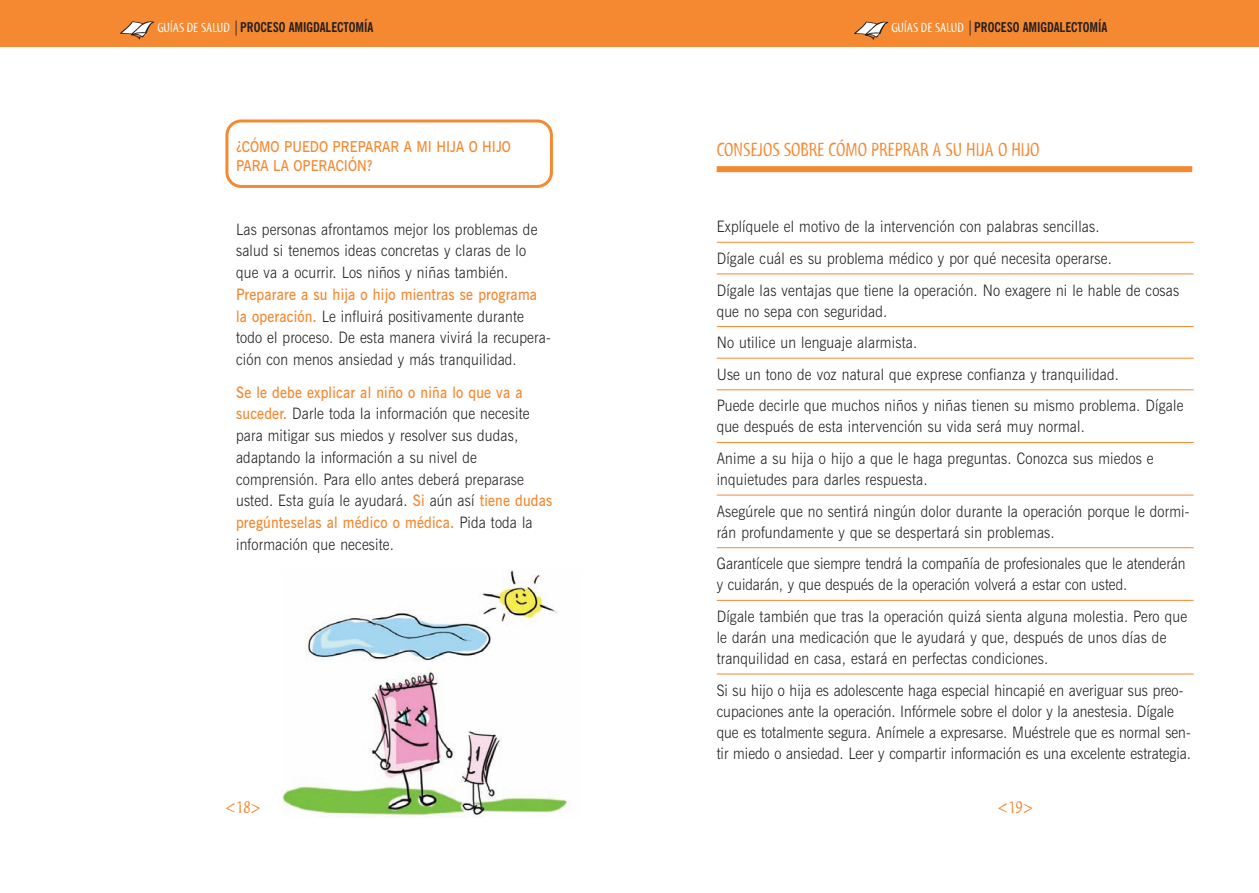
<style>
.page{position:relative;width:1259px;height:893px;background:#fff}
.page>*{position:absolute;margin:0;border:0;box-sizing:border-box;transform-origin:0 0}
.t1{font:19.5px "Myriad Tilt";color:#f58932}
.t2{font:18px "Myriad Tilt";color:#f58932}
.t3{font:300 15.75px/21.8px "News Gothic BT";letter-spacing:.015em;color:#231f20;scale:.9 1}
.t4{font:600 15px/19.5px "News Gothic BT";color:#f58932;scale:.9 1}
.t5{font:700 condensed 13.5px "News Gothic BT";color:#231f20}
.s1{font-family:"Myriad Tilt";font-weight:400;font-stretch:normal;color:#fff}
.s2{font-weight:400;font-size:15px}
.s3{font-weight:600;color:#f58932}
</style>
<div class="page">
<img style="left:283px;top:569px;width:286px;height:248px">
<div style="left:628px;top:0;width:631px;height:46px;background:#f58932"></div>
<svg style="left:854px;top:21px;width:34px;height:19px"></svg>
<div style="left:0;top:0;width:629px;height:46px;background:#f58932"></div>
<svg style="left:120px;top:21px;width:34px;height:18px"></svg>
<svg style="left:225px;top:119px;width:328px;height:69px"></svg>
<div style="left:716px;top:166px;width:476px;height:6px;background:#f58932"></div>
<hr style="left:716px;top:242px;width:477px;height:1px;background:#f58932">
<hr style="left:716px;top:274px;width:477px;height:1px;background:#f58932">
<hr style="left:716px;top:326px;width:477px;height:1px;background:#f58932">
<hr style="left:716px;top:358px;width:477px;height:1px;background:#f58932">
<hr style="left:716px;top:389px;width:477px;height:1px;background:#f58932">
<hr style="left:716px;top:442px;width:477px;height:1px;background:#f58932">
<hr style="left:716px;top:495px;width:477px;height:1px;background:#f58932">
<hr style="left:716px;top:547px;width:477px;height:1px;background:#f58932">
<hr style="left:716px;top:600px;width:477px;height:1px;background:#f58932">
<hr style="left:716px;top:674px;width:477px;height:1px;background:#f58932">
<p class="t5" style="left:157px;top:22px;width:217px"><span class="s1">GUÍAS DE SALUD</span> <span class="s2">|</span>PROCESO AMIGDALECTOMÍA</p>
<p class="t5" style="left:891px;top:22px;width:217px"><span class="s1">GUÍAS DE SALUD</span> <span class="s2">|</span>PROCESO AMIGDALECTOMÍA</p>
<p class="t4" style="left:236px;top:138px;width:307px">¿CÓMO PUEDO PREPARAR A MI HIJA O HIJO<br>PARA LA OPERACIÓN?</p>
<p class="t1" style="left:717px;top:142px;width:324px">CONSEJOS SOBRE CÓMO PREPRAR A SU HIJA O HIJO</p>
<p class="t3" style="left:236px;top:220px;width:336px">Las personas afrontamos mejor los problemas de salud si tenemos ideas concretas y claras de lo que va a ocurrir. Los niños y niñas también.</p>
<p class="t3" style="left:236px;top:285px;width:351px"><span class="s3">Preparare a su hija o hijo mientras se programa la operación.</span> Le influirá positivamente durante todo el proceso. De esta manera vivirá la recupera&shy;ción con menos ansiedad y más tranquilidad.</p>
<p class="t3" style="left:236px;top:382px;width:353px"><span class="s3">Se le debe explicar al niño o niña lo que va a suceder.</span> Darle toda la información que necesite para mitigar sus miedos y resolver sus dudas, adaptando la información a su nivel de comprensión. Para ello antes deberá preparase usted. Esta guía le ayudará. <span class="s3">Si</span> aún así <span class="s3">tiene dudas pregúnteselas al médico o médica.</span> Pida toda la información que necesite.</p>
<p class="t3" style="left:716px;top:212px;width:515px;line-height:31.7px">Explíquele el motivo de la intervención con palabras sencillas.<br>Dígale cuál es su problema médico y por qué necesita operarse.<br>Dígale las ventajas que tiene la operación. No exagere ni le hable de cosas</p>
<p class="t3" style="left:716px;top:297px;width:520px;line-height:31.7px">que no sepa con seguridad.<br>No utilice un lenguaje alarmista.<br>Use un tono de voz natural que exprese confianza y tranquilidad.<br>Puede decirle que muchos niños y niñas tienen su mismo problema. Dígale</p>
<p class="t3" style="left:716px;top:412px;width:487px;line-height:31.7px">que después de esta intervención su vida será muy normal.<br>Anime a su hija o hijo a que le haga preguntas. Conozca sus miedos e</p>
<p class="t3" style="left:716px;top:465px;width:527px;line-height:31.7px">inquietudes para darles respuesta.<br>Asegúrele que no sentirá ningún dolor durante la operación porque le dormi-</p>
<p class="t3" style="left:716px;top:518px;width:522px;line-height:31.7px">rán profundamente y que se despertará sin problemas.<br>Garantícele que siempre tendrá la compañía de profesionales que le atenderán</p>
<p class="t3" style="left:716px;top:570px;width:524px;line-height:31.7px">y cuidarán, y que después de la operación volverá a estar con usted.<br>Dígale también que tras la operación quizá sienta alguna molestia. Pero que</p>
<p class="t3" style="left:716px;top:628px;width:501px;line-height:21px">le darán una medicación que le ayudará y que, después de unos días de tranquilidad en casa, estará en perfectas condiciones.</p>
<p class="t3" style="left:716px;top:681px;width:529px;line-height:21px">Si su hijo o hija es adolescente haga especial hincapié en averiguar sus preo&shy;cupaciones ante la operación. Infórmele sobre el dolor y la anestesia. Dígale que es totalmente segura. Anímele a expresarse. Muéstrele que es normal sen&shy;tir miedo o ansiedad. Leer y compartir información es una excelente estrategia.</p>
<p class="t2" style="left:225px;top:801px;width:37px">&lt;18&gt;</p>
<p class="t2" style="left:997px;top:801px;width:37px">&lt;19&gt;</p>
</div>
